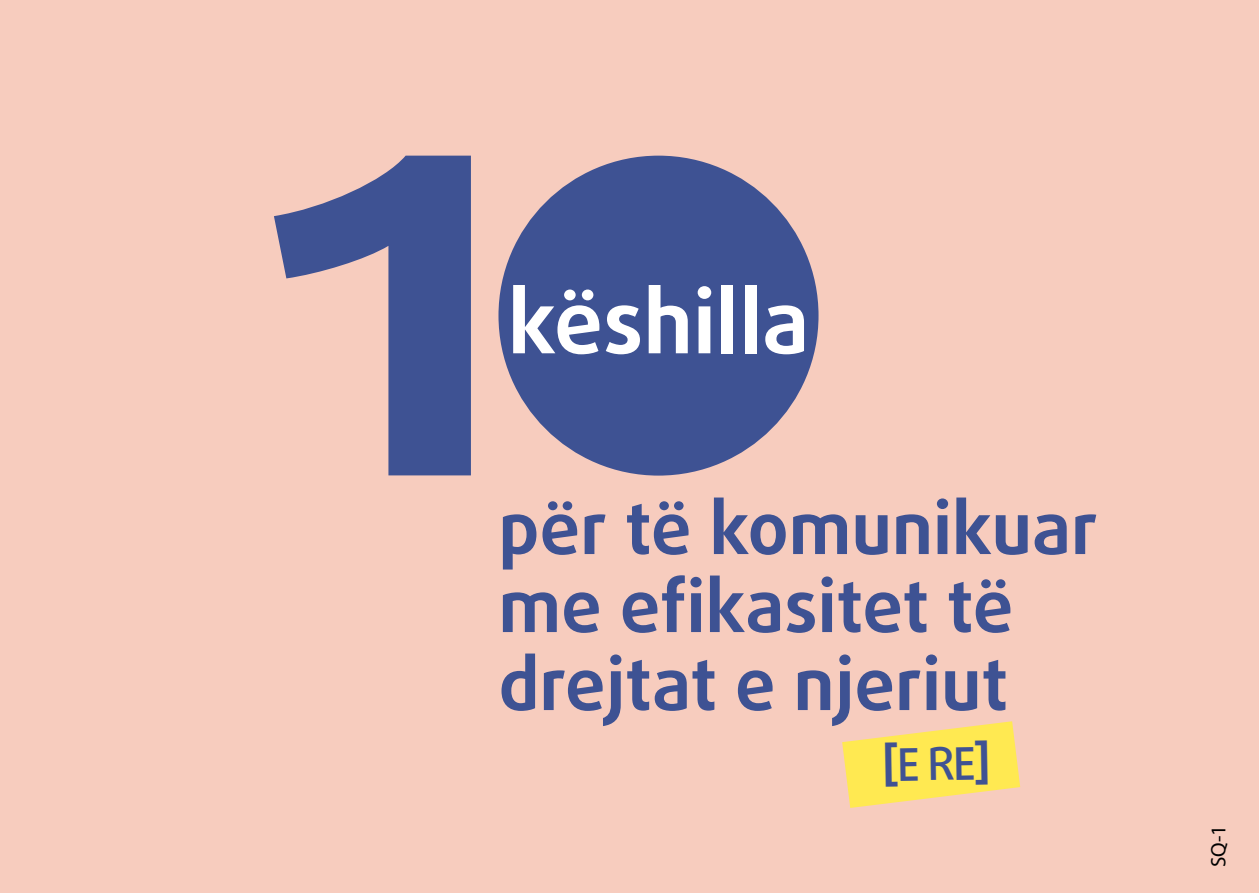
<style>
.page{position:relative;width:1259px;height:893px;background:#f7ccbe}
.page>*{position:absolute;margin:0;border:0;box-sizing:border-box;transform-origin:0 0}
.t1{font:700 87px "Daxline Pro";color:#fff}
.t2{font:700 72px/78px "Daxline Pro";color:#3e5293}
.Contents-Folio{font:500 45px "Daxline Pro";color:#3f5293}
.t3{font:21px "Myriad Pro";color:#000}
.s1{font-weight:700}
</style>
<div class="page">
<svg style="left:274px;top:156px;width:197px;height:319px;fill:#3e5293"></svg>
<div style="left:498px;top:156px;width:320px;height:320px;background:#3e5293;border-radius:50%"></div>
<svg style="left:842px;top:721px;width:178px;height:87px"></svg>
<p class="t1" style="left:508px;top:264px;width:303px">këshilla</p>
<p class="t2" style="left:498px;top:489px;width:601px">për të komunikuar me efikasitet të drejtat e njeriut</p>
<p class="Contents-Folio" style="left:881px;top:735px;width:110px;rotate:-1deg"><span class="s1">[</span>E RE<span class="s1">]</span></p>
<p class="t3" style="left:1205px;top:867px;width:44px;rotate:-90deg">SQ-1</p>
</div>
